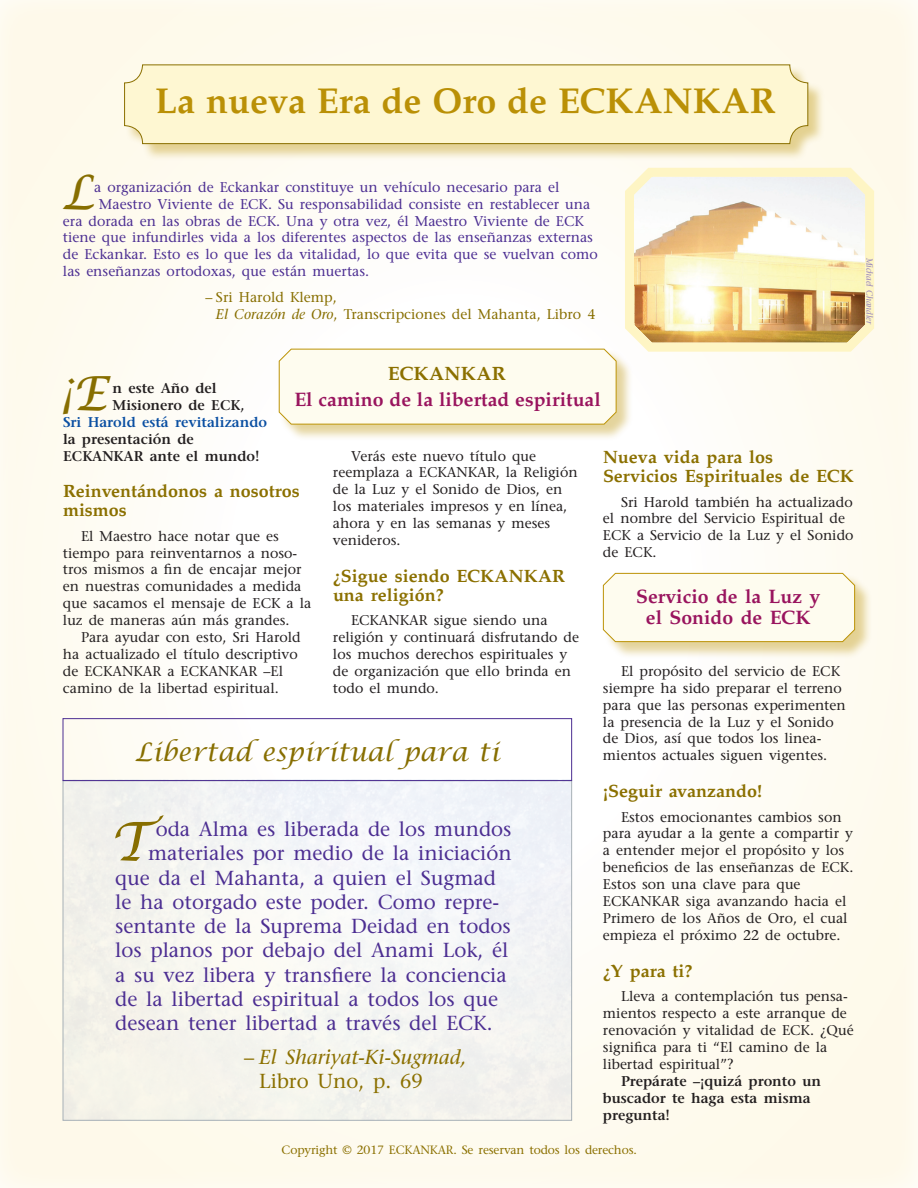
<style>
.page{position:relative;width:918px;height:1188px;background:#fefcf3}
.page>*{position:absolute;margin:0;border:0;box-sizing:border-box;transform-origin:0 0}
.t1{font:italic 53.1px "Lucida Calligraphy";color:#876e00}
.t2{font:italic 47.1px "Lucida Calligraphy";color:#876e00}
.t3{font:700 36px "Palatino";color:#ba9006}
.t4{font:italic 25.5px "Lucida Calligraphy";color:#876e00}
.t5{font:20.25px "Stone Serif";color:#4c2e92}
.t6{font:italic 20.25px/24.3px "Stone Serif";color:#8b7000}
.t7{font:700 19.5px/21px "Palatino";color:#99145e;text-align:center}
.t8{font:700 19.5px "Palatino";color:#8b7000}
.t9{font:700 18px/18.8px "Palatino";color:#8b7000}
.t10{font:14.1px/17px "Stone Serif";color:#231f20}
.t11{font:14.1px "Stone Serif";color:#4c2e92}
.t12{font:600 14.1px/17px "Stone Serif";color:#231f20}
.t13{font:14.1px/17px "Stone Serif";color:#876e00}
.t14{font:600 14.1px "Stone Serif";color:#0a4fa2}
.t15{font:12px "Stone Serif";letter-spacing:-.01em;color:#8b7000}
.t16{font:italic 9px "Stone Serif";letter-spacing:-.005em;color:#9583bd;scale:.95 1}
.s1{font-style:italic}
.s2{font-style:normal}
</style>
<div class="page">
<img style="left:65px;top:782px;width:505px;height:336px">
<div style="left:63px;top:718px;width:509px;height:63px;border:1px solid #4c2e92"></div>
<svg style="left:625px;top:167px;width:250px;height:185px"></svg>
<div style="left:280px;top:350px;width:354px;height:92px;background:#bc9306;opacity:.4"></div>
<svg style="left:278px;top:348px;width:339px;height:77px"></svg>
<div style="left:125px;top:65px;width:700px;height:96px;background:#bc9306;opacity:.4"></div>
<div style="left:125px;top:65px;width:683px;height:79px;background:#fef7d2;border-radius:18px"></div>
<div style="left:124px;top:64px;width:684px;height:80px;border:1px solid #8b7000;border-radius:18px"></div>
<div style="left:604px;top:574px;width:268px;height:85px;background:#bc9306;opacity:.4"></div>
<svg style="left:603px;top:572px;width:252px;height:70px"></svg>
<h3 class="t3" style="left:155px;top:79px;width:622px">La nueva Era de Oro de ECKANKAR</h3>
<h2 class="t2" style="left:63px;top:163px;width:33px">L</h2>
<p class="t11" style="left:94px;top:178px;width:467px">a organización de Eckankar constituye un vehículo necesario para el</p>
<p class="t11" style="left:99px;top:195px;width:493px">Maestro Viviente de ECK. Su responsabilidad consiste en restablecer una</p>
<p class="t11" style="left:63px;top:212px;width:522px">era dorada en las obras de ECK. Una y otra vez, él Maestro Viviente de ECK</p>
<p class="t11" style="left:63px;top:229px;width:531px">tiene que infundirles vida a los diferentes aspectos de las enseñanzas externas</p>
<p class="t11" style="left:63px;top:246px;width:536px">de Eckankar. Esto es lo que les da vitalidad, lo que evita que se vuelvan como</p>
<p class="t11" style="left:63px;top:263px;width:308px">las enseñanzas ortodoxas, que están muertas.</p>
<p class="t13" style="left:216px;top:289px;width:381px;text-indent:-11px">– Sri Harold Klemp,<br><span class="s1">El Corazón de Oro</span>, Transcripciones del Mahanta, Libro 4</p>
<p class="t16" style="left:875px;top:258px;width:72px;rotate:90deg">Michael Chandler</p>
<h3 class="t8" style="left:388px;top:362px;width:119px">ECKANKAR</h3>
<h3 class="t7" style="left:294px;top:389px;width:308px">El camino de la libertad espiritual</h3>
<h2 class="t2" style="left:61px;top:362px;width:48px">¡E</h2>
<p class="t12" style="left:113px;top:380px;width:134px">n este Año del<br>Misionero de ECK,</p>
<p class="t14" style="left:63px;top:414px;width:206px">Sri Harold está revitalizando</p>
<p class="t12" style="left:63px;top:430px;width:198px">la presentación de<br>ECKANKAR ante el mundo!</p>
<p class="t9" style="left:63px;top:482px;width:238px">Reinventándonos a nosotros mismos</p>
<p class="t10" style="left:63px;top:527px;width:250px;text-indent:18px">El Maestro hace notar que es tiempo para reinventarnos a noso&shy;tros mismos a fin de encajar mejor en nuestras comunidades a medida que sacamos el mensaje de ECK a la luz de maneras aún más grandes.</p>
<p class="t10" style="left:63px;top:629px;width:239px;text-indent:18px">Para ayudar con esto, Sri Harold ha actualizado el título descriptivo de ECKANKAR a ECKANKAR –El camino de la libertad espiritual.</p>
<p class="t10" style="left:333px;top:447px;width:246px;text-indent:18px">Verás este nuevo título que reemplaza a ECKANKAR, la Religión de la Luz y el Sonido de Dios, en los materiales impresos y en línea, ahora y en las semanas y meses venideros.</p>
<p class="t9" style="left:333px;top:567px;width:234px">¿Sigue siendo ECKANKAR una religión?</p>
<p class="t10" style="left:333px;top:612px;width:248px;text-indent:18px">ECKANKAR sigue siendo una religión y continuará disfrutando de los muchos derechos espirituales y de organización que ello brinda en todo el mundo.</p>
<p class="t9" style="left:603px;top:448px;width:252px">Nueva vida para los<br>Servicios Espirituales de ECK</p>
<p class="t10" style="left:603px;top:493px;width:252px;text-indent:18px">Sri Harold también ha actualizado el nombre del Servicio Espiritual de<br>ECK a Servicio de la Luz y el Sonido de ECK.</p>
<h3 class="t7" style="left:636px;top:586px;width:186px">Servicio de la Luz y el Sonido de ECK</h3>
<p class="t10" style="left:603px;top:662px;width:244px;text-indent:18px">El propósito del servicio de ECK siempre ha sido preparar el terreno para que las personas experimenten la presencia de la Luz y el Sonido de Dios, así que todos los linea&shy;mientos actuales siguen vigentes.</p>
<p class="t9" style="left:603px;top:782px;width:161px">¡Seguir avanzando!</p>
<p class="t10" style="left:603px;top:808px;width:252px;text-indent:18px">Estos emocionantes cambios son para ayudar a la gente a compartir y a entender mejor el propósito y los beneficios de las enseñanzas de ECK.<br>Estos son una clave para que<br>ECKANKAR siga avanzando hacia el<br>Primero de los Años de Oro, el cual empieza el próximo 22 de octubre.</p>
<p class="t9" style="left:603px;top:961px;width:91px">¿Y para ti?</p>
<p class="t10" style="left:603px;top:988px;width:252px;text-indent:18px">Lleva a contemplación tus pensa&shy;mientos respecto a este arranque de renovación y vitalidad de ECK. ¿Qué significa para ti “El camino de la libertad espiritual”?</p>
<p class="t12" style="left:603px;top:1072px;width:220px;text-indent:18px">Prepárate –¡quizá pronto un buscador te haga esta misma pregunta!</p>
<h3 class="t4" style="left:135px;top:736px;width:366px">Libertad espiritual para ti</h3>
<h1 class="t1" style="left:110px;top:809px;width:39px">T</h1>
<h3 class="t5" style="left:156px;top:817px;width:357px">oda Alma es liberada de los mundos</h3>
<h3 class="t5" style="left:148px;top:841px;width:365px">materiales por medio de la iniciación</h3>
<h3 class="t5" style="left:115px;top:866px;width:382px">que da el Mahanta, a quien el Sugmad</h3>
<h3 class="t5" style="left:115px;top:890px;width:386px">le ha otorgado este poder. Como repre-</h3>
<h3 class="t5" style="left:115px;top:914px;width:397px">sentante de la Suprema Deidad en todos</h3>
<h3 class="t5" style="left:115px;top:938px;width:395px">los planos por debajo del Anami Lok, él</h3>
<h3 class="t5" style="left:115px;top:963px;width:393px">a su vez libera y transfiere la conciencia</h3>
<h3 class="t5" style="left:115px;top:987px;width:384px">de la libertad espiritual a todos los que</h3>
<h3 class="t5" style="left:115px;top:1011px;width:379px">desean tener libertad a través del ECK.</h3>
<h3 class="t6" style="left:259px;top:1045px;width:209px;text-indent:-15px"><span class="s2">–</span> El Shariyat-Ki-Sugmad,<br><span class="s2">Libro Uno, p. 69</span></h3>
<p class="t15" style="left:282px;top:1143px;width:357px">Copyright © 2017 ECKANKAR. Se reservan todos los derechos.</p>
</div>
